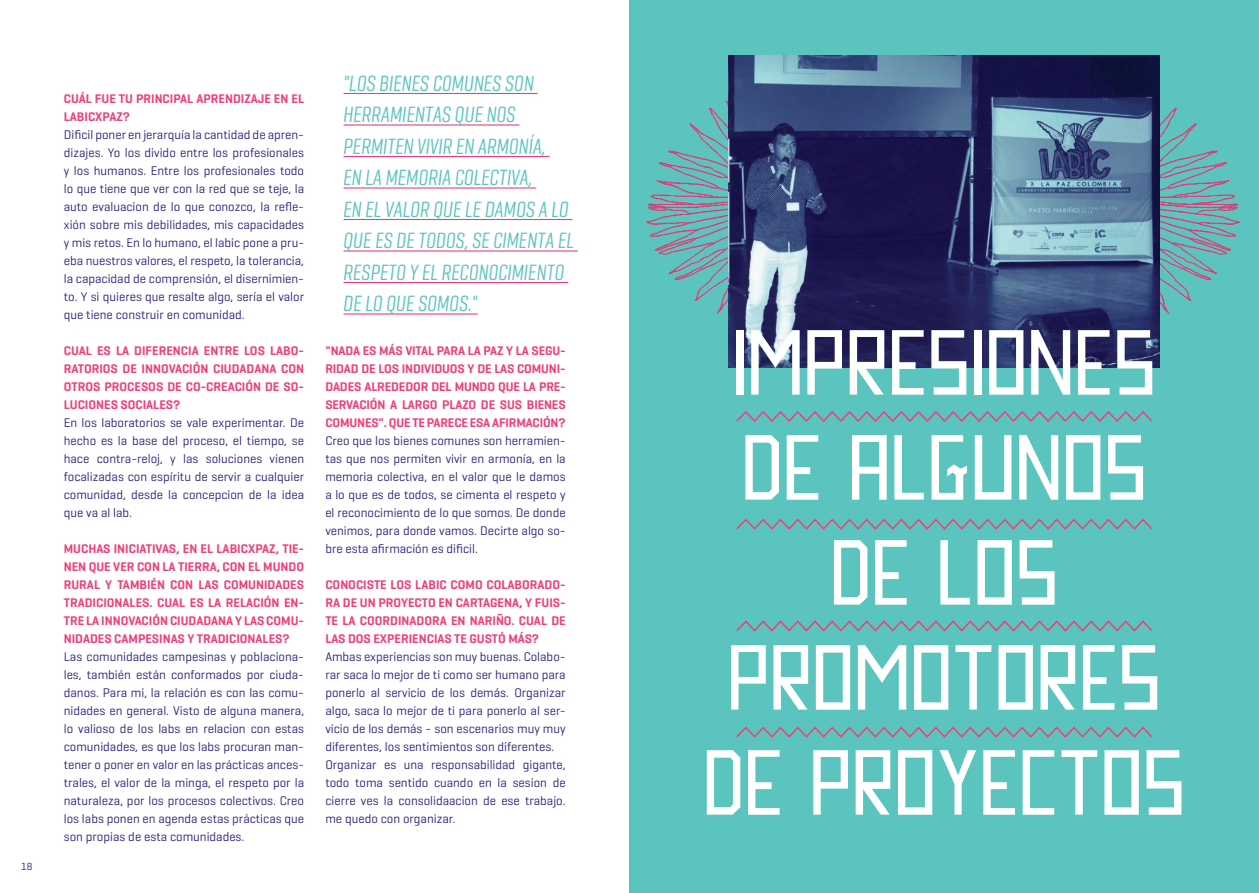
<style>
.page{position:relative;width:1259px;height:893px;background:#fff}
.page>*{position:absolute;margin:0;border:0;box-sizing:border-box;transform-origin:0 0}
.t1{font:105px/105px "Pastelaria";letter-spacing:-.015em;color:#fff;text-align:center}
.t2{font:italic 22.5px/31.5px "Geogrotesque Comp Med";color:#5bc4bf}
.t3{font:12.75px/18px "Geogrotesque";color:#26247b;text-align:justify}
.t4{font:600 12.75px/18px "Geogrotesque";color:#ee3f7b;text-align:justify}
.t5{font:10.5px "Geogrotesque";color:#26247b}
</style>
<div class="page">
<hr style="left:343px;top:93px;width:194px;height:1px;background:#ee3f7b">
<hr style="left:343px;top:124px;width:176px;height:2px;background:#ee3f7b">
<hr style="left:343px;top:156px;width:206px;height:1px;background:#ee3f7b">
<hr style="left:343px;top:187px;width:193px;height:2px;background:#ee3f7b">
<hr style="left:343px;top:219px;width:229px;height:1px;background:#ee3f7b">
<hr style="left:343px;top:250px;width:235px;height:2px;background:#ee3f7b">
<hr style="left:343px;top:282px;width:225px;height:1px;background:#ee3f7b">
<hr style="left:343px;top:313px;width:135px;height:2px;background:#ee3f7b">
<div style="left:629px;top:0;width:630px;height:893px;background:#5bc4bf"></div>
<svg style="left:736px;top:518px;width:416px;height:12px"></svg>
<svg style="left:736px;top:411px;width:416px;height:11px"></svg>
<svg style="left:736px;top:620px;width:416px;height:12px"></svg>
<svg style="left:736px;top:726px;width:416px;height:12px"></svg>
<img style="left:645px;top:73px;width:84px;height:277px">
<img style="left:1159px;top:73px;width:81px;height:277px">
<img style="left:729px;top:55px;width:430px;height:313px">
<p class="t5" style="left:21px;top:860px;width:13px">18</p>
<p class="t4" style="left:64px;top:90px;width:242px">CUÁL FUE TU PRINCIPAL APRENDIZAJE EN EL<br>LABI</p>
<p class="t4" style="left:88px;top:108px;width:44px">CXPAZ?</p>
<p class="t3" style="left:64px;top:125px;width:242px">Dificil poner en jerarquía la cantidad de apren&shy;dizajes. Yo los divido entre los profesionales y los humanos. Entre los profesionales todo lo que tiene que ver con la red que se teje, la auto evaluacion de lo que conozco, la refle&shy;xión sobre mis debilidades, mis capacidades y mis retos. En lo humano, el labic pone a pru&shy;eba nuestros valores, el respeto, la tolerancia, la capacidad de comprensión, el disernimien&shy;to. Y si quieres que resalte algo, sería el valor que tiene construir en comunidad.</p>
<p class="t4" style="left:64px;top:342px;width:242px">CUAL ES LA DIFERENCIA ENTRE LOS LABO-RATORIOS DE INNOVACIÓN CIUDADANA CON OTROS PROCESOS DE CO-CREACIÓN DE SO-LUCIONES SOCIALES?</p>
<p class="t3" style="left:64px;top:413px;width:242px">En los laboratorios se vale experimentar. De hecho es la base del proceso, el tiempo, se hace contra-reloj, y las soluciones vienen focalizadas con espíritu de servir a cualquier comunidad, desde la concepcion de la idea que va al lab.</p>
<p class="t4" style="left:64px;top:540px;width:160px">MUCHAS INICIATIVAS, EN EL LABI</p>
<p class="t4" style="left:64px;top:540px;width:242px;text-indent:177px">CXPAZ, TIE-NEN QUE VER CON LA TIERRA, CON EL MUNDO RURAL Y TAMBIÉN CON LAS COMUNIDADES TRADICIONALES. CUAL ES LA RELACIÓN EN-TRE LA INNOVACIÓN CIUDADANA Y LAS COMU-NIDADES CAMPESINAS Y TRADICIONALES?</p>
<p class="t3" style="left:64px;top:647px;width:242px">Las comunidades campesinas y poblaciona&shy;les, también están conformados por ciuda&shy;danos. Para mi, la relación es con las comu&shy;nidades en general. Visto de alguna manera, lo valioso de los labs en relacion con estas comunidades, es que los labs procuran man&shy;tener o poner en valor en las prácticas ances&shy;trales, el valor de la minga, el respeto por la naturaleza, por los procesos colectivos. Creo los labs ponen en agenda estas prácticas que son propias de esta comunidades.</p>
<h2 class="t2" style="left:343px;top:67px;width:232px">"LOS BIENES COMUNES SON<br>HERRAMIENTAS QUE NOS<br>PERMITEN VIVIR EN ARMONÍA,<br>EN LA MEMORIA COLECTIVA,<br>EN EL VALOR QUE LE DAMOS A LO<br>QUE ES DE TODOS, SE CIMENTA EL<br>RESPETO Y EL RECONOCIMIENTO<br>DE LO QUE SOMOS."</h2>
<p class="t4" style="left:325px;top:342px;width:242px">"NADA ES MÁS VITAL PARA LA PAZ Y LA SEGU-RIDAD DE LOS INDIVIDUOS Y DE LAS COMUNI-DADES ALREDEDOR DEL MUNDO QUE LA PRE-SERVACIÓN A LARGO PLAZO DE SUS BIENES COMUNES". QUE TE PARECE ESA AFIRMACIÓN?</p>
<p class="t3" style="left:325px;top:431px;width:242px">Creo que los bienes comunes son herramien&shy;tas que nos permiten vivir en armonía, en la memoria colectiva, en el valor que le damos a lo que es de todos, se cimenta el respeto y el reconocimiento de lo que somos. De donde venimos, para donde vamos. Decirte algo so&shy;bre esta afirmación es dificil.</p>
<p class="t4" style="left:325px;top:576px;width:242px">CONOCISTE LOS LABIC COMO COLABORADO-RA DE UN PROYECTO EN CARTAGENA, Y FUIS-TE LA COORDINADORA EN NARIÑO. CUAL DE LAS DOS EXPERIENCIAS TE GUSTÓ MÁS?</p>
<p class="t3" style="left:325px;top:647px;width:242px;text-align:left">Ambas experiencias son muy buenas. Colabo&shy;rar saca lo mejor de ti como ser humano para ponerlo al servicio de los demás. Organizar algo, saca lo mejor de ti para ponerlo al ser&shy;vicio de los demás - son escenarios muy muy diferentes, los sentimientos son diferentes.<br>Organizar es una responsabilidad gigante, todo toma sentido cuando en la sesion de cierre ves la consolidaacion de ese trabajo. me quedo con organizar.</p>
<h1 class="t1" style="left:702px;top:307px;width:485px">IMPRESIONES<br>DE ALGUNOS<br>DE LOS<br>PROMOTORES<br>DE PROYECTOS</h1>
</div>
